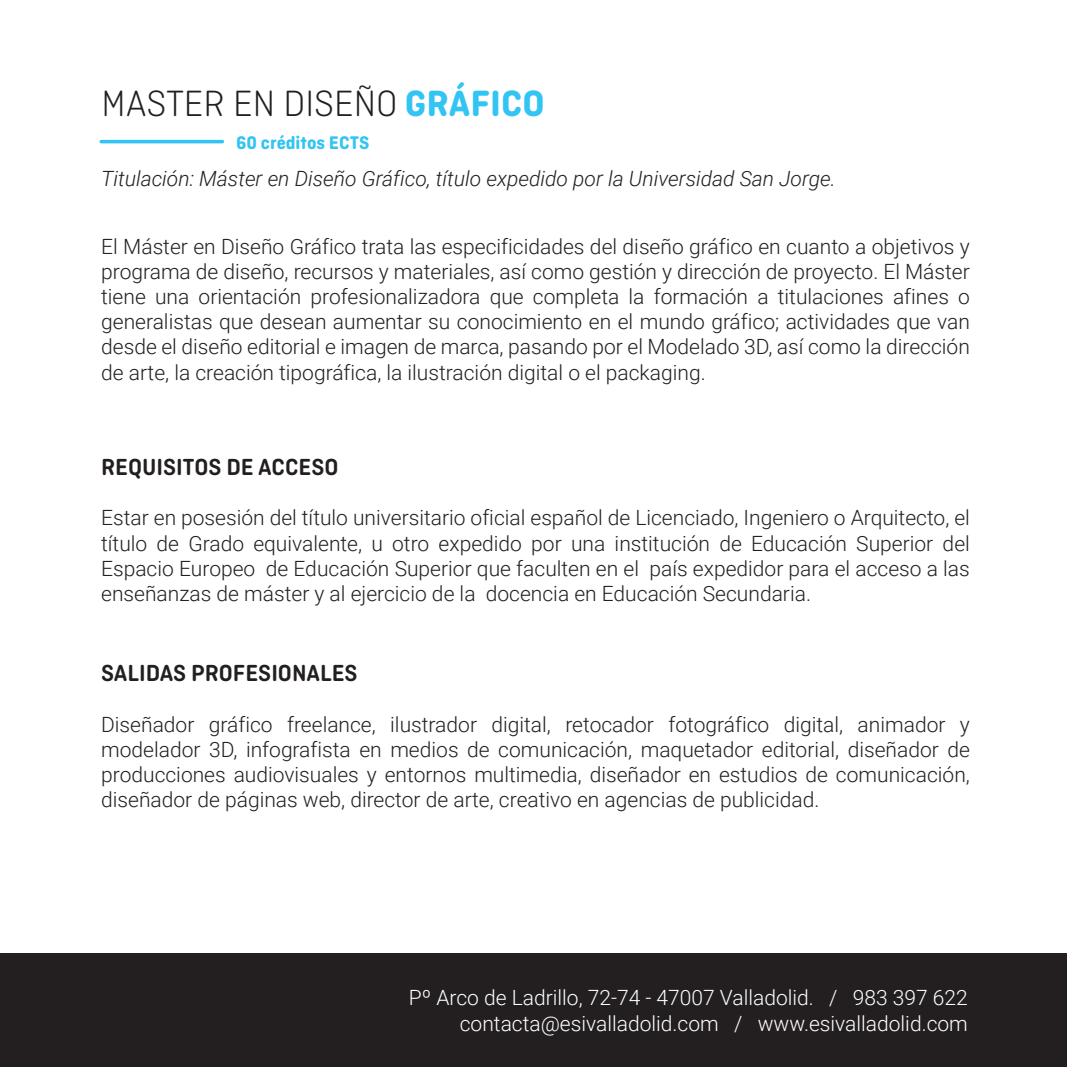
<style>
.page{position:relative;width:1067px;height:1067px;background:#fff}
.page>*{position:absolute;margin:0;border:0;box-sizing:border-box;transform-origin:0 0}
.t1{font:300 38.5px "Ciutadella Rounded";color:#231f20}
.t2{font:600 24.5px "Ciutadella Rounded";color:#231f20}
.t3{font:300 21px/25.2px "Roboto";color:#231f20;text-align:justify}
.t4{font:300 21px/25.2px "Roboto";color:#fff;text-align:right}
.t5{font:italic 300 21px "Roboto";color:#231f20}
.t6{font:700 19.25px "Ciutadella Rounded";color:#32c4f3}
.s1{font-weight:700;color:#32c4f3}
</style>
<div class="page">
<div style="left:0;top:953px;width:1067px;height:114px;background:#231f20"></div>
<hr style="left:101px;top:140px;width:121px;height:3px;background:#32c4f3">
<h1 class="t1" style="left:102px;top:83px;width:445px">MASTER EN DISEÑO <span class="s1">GRÁFICO</span></h1>
<p class="t6" style="left:236px;top:132px;width:135px">60 créditos ECTS</p>
<p class="t5" style="left:101px;top:164px;width:736px">Titulación: Máster en Diseño Gráfico, título expedido por la Universidad San Jorge.</p>
<p class="t3" style="left:101px;top:233px;width:870px">El Máster en Diseño Gráfico trata las especificidades del diseño gráfico en cuanto a objetivos y programa de diseño, recursos y materiales, así como gestión y dirección de proyecto. El Máster tiene una orientación profesionalizadora que completa la formación a titulaciones afines o generalistas que desean aumentar su conocimiento en el mundo gráfico; actividades que van desde el diseño editorial e imagen de marca, pasando por el Modelado 3D, así como la dirección de arte, la creación tipográfica, la ilustración digital o el packaging.</p>
<p class="t2" style="left:101px;top:453px;width:239px">REQUISITOS DE ACCESO</p>
<p class="t3" style="left:101px;top:504px;width:870px">Estar en posesión del título universitario oficial español de Licenciado, Ingeniero o Arquitecto, el título de Grado equivalente, u otro expedido por una institución de Educación Superior del Espacio Europeo de Educación Superior que faculten en el país expedidor para el acceso a las enseñanzas de máster y al ejercicio de la docencia en Educación Secundaria.</p>
<p class="t2" style="left:101px;top:659px;width:258px">SALIDAS PROFESIONALES</p>
<p class="t3" style="left:101px;top:710px;width:870px">Diseñador gráfico freelance, ilustrador digital, retocador fotográfico digital, animador y modelador 3D, infografista en medios de comunicación, maquetador editorial, diseñador de producciones audiovisuales y entornos multimedia, diseñador en estudios de comunicación, diseñador de páginas web, director de arte, creativo en agencias de publicidad.</p>
<p class="t4" style="left:409px;top:984px;width:560px">Pº Arco de Ladrillo, 72-74 - 47007 Valladolid. / 983 397 622 contacta@esivalladolid.com / www.esivalladolid.com</p>
</div>
